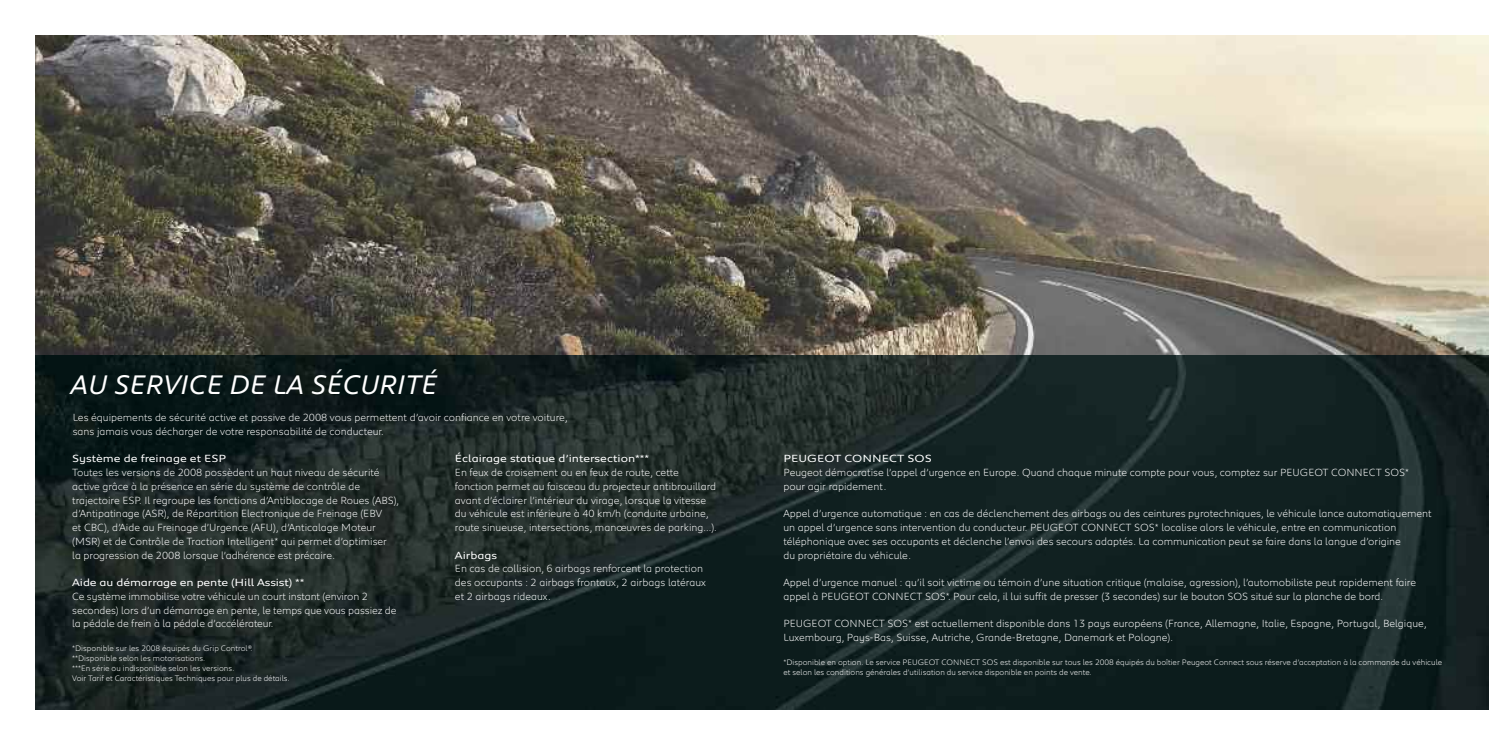
<style>
.page{position:relative;width:1489px;height:745px;background:#fff}
.page>*{position:absolute;margin:0;border:0;box-sizing:border-box;transform-origin:0 0}
.t1{font:italic 27.5px "Peugeot";color:#fff}
.t2{font:300 10.62px/13.8px "Peugeot";color:#fff}
.t3{font:300 8.12px/10px "Peugeot";color:#fff}
.s1{font-family:"Peugeot Expanded";font-weight:400}
</style>
<div class="page">
<img style="left:35px;top:35px;width:1453px;height:674px">
<img style="left:36px;top:355px;width:1452px;height:354px">
<p class="t1" style="left:72px;top:375px;width:368px">AU SERVICE DE LA SÉCURITÉ</p>
<p class="t2" style="left:73px;top:411px;width:496px">Les équipements de sécurité active et passive de 2008 vous permettent d’avoir confiance en votre voiture, sans jamais vous décharger de votre responsabilité de conducteur.</p>
<p class="t2" style="left:72px;top:452px;width:328px"><span class="s1">Système de freinage et ESP<br></span>Toutes les versions de 2008 possèdent un haut niveau de sécurité active grâce à la présence en série du système de contrôle de trajectoire ESP. Il regroupe les fonctions d’Antiblocage de Roues (ABS), d’Antipatinage (ASR), de Répartition Electronique de Freinage (EBV<br>et CBC), d’Aide au Freinage d’Urgence (AFU), d’Anticalage Moteur (MSR) et de Contrôle de Traction Intelligent* qui permet d’optimiser<br>la progression de 2008 lorsque l’adhérence est précaire.</p>
<p class="t2" style="left:72px;top:576px;width:326px"><span class="s1">Aide au démarrage en pente (Hill Assist) **<br></span>Ce système immobilise votre véhicule un court instant (environ 2 secondes) lors d’un démarrage en pente, le temps que vous passiez de la pédale de frein à la pédale d’accélérateur.</p>
<p class="t3" style="left:72px;top:643px;width:219px">*Disponible sur les 2008 équipés du Grip Control®. **Disponible selon les motorisations.<br>***En série ou indisponible selon les versions.<br>Voir Tarif et Caractéristiques Techniques pour plus de détails.</p>
<p class="t2" style="left:455px;top:452px;width:263px"><span class="s1">Éclairage statique d’intersection***<br></span>En feux de croisement ou en feux de route, cette fonction permet au faisceau du projecteur antibrouillard avant d’éclairer l’intérieur du virage, lorsque la vitesse du véhicule est inférieure à 40 km/h (conduite urbaine, route sinueuse, intersections, manœuvres de parking...).</p>
<p class="t2" style="left:455px;top:548px;width:252px"><span class="s1">Airbags<br></span>En cas de collision, 6 airbags renforcent la protection des occupants : 2 airbags frontaux, 2 airbags latéraux et 2 airbags rideaux.</p>
<p class="t2" style="left:783px;top:452px;width:627px"><span class="s1">PEUGEOT CONNECT SOS<br></span>Peugeot démocratise l’appel d’urgence en Europe. Quand chaque minute compte pour vous, comptez sur PEUGEOT CONNECT SOS* pour agir rapidement.</p>
<p class="t2" style="left:783px;top:507px;width:649px">Appel d’urgence automatique : en cas de déclenchement des airbags ou des ceintures pyrotechniques, le véhicule lance automatiquement un appel d’urgence sans intervention du conducteur. PEUGEOT CONNECT SOS* localise alors le véhicule, entre en communication téléphonique avec ses occupants et déclenche l’envoi des secours adaptés. La communication peut se faire dans la langue d’origine<br>du propriétaire du véhicule.</p>
<p class="t2" style="left:783px;top:576px;width:634px">Appel d’urgence manuel : qu’il soit victime ou témoin d’une situation critique (malaise, agression), l’automobiliste peut rapidement faire appel à PEUGEOT CONNECT SOS*. Pour cela, il lui suffit de presser (3 secondes) sur le bouton SOS situé sur la planche de bord.</p>
<p class="t2" style="left:783px;top:617px;width:645px">PEUGEOT CONNECT SOS* est actuellement disponible dans 13 pays européens (France, Allemagne, Italie, Espagne, Portugal, Belgique,<br>Luxembourg, Pays-Bas, Suisse, Autriche, Grande-Bretagne, Danemark et Pologne).</p>
<p class="t3" style="left:783px;top:657px;width:660px">*Disponible en option. Le service PEUGEOT CONNECT SOS est disponible sur tous les 2008 équipés du boîtier Peugeot Connect sous réserve d’acceptation à la commande du véhicule et selon les conditions générales d’utilisation du service disponible en points de vente.</p>
</div>
